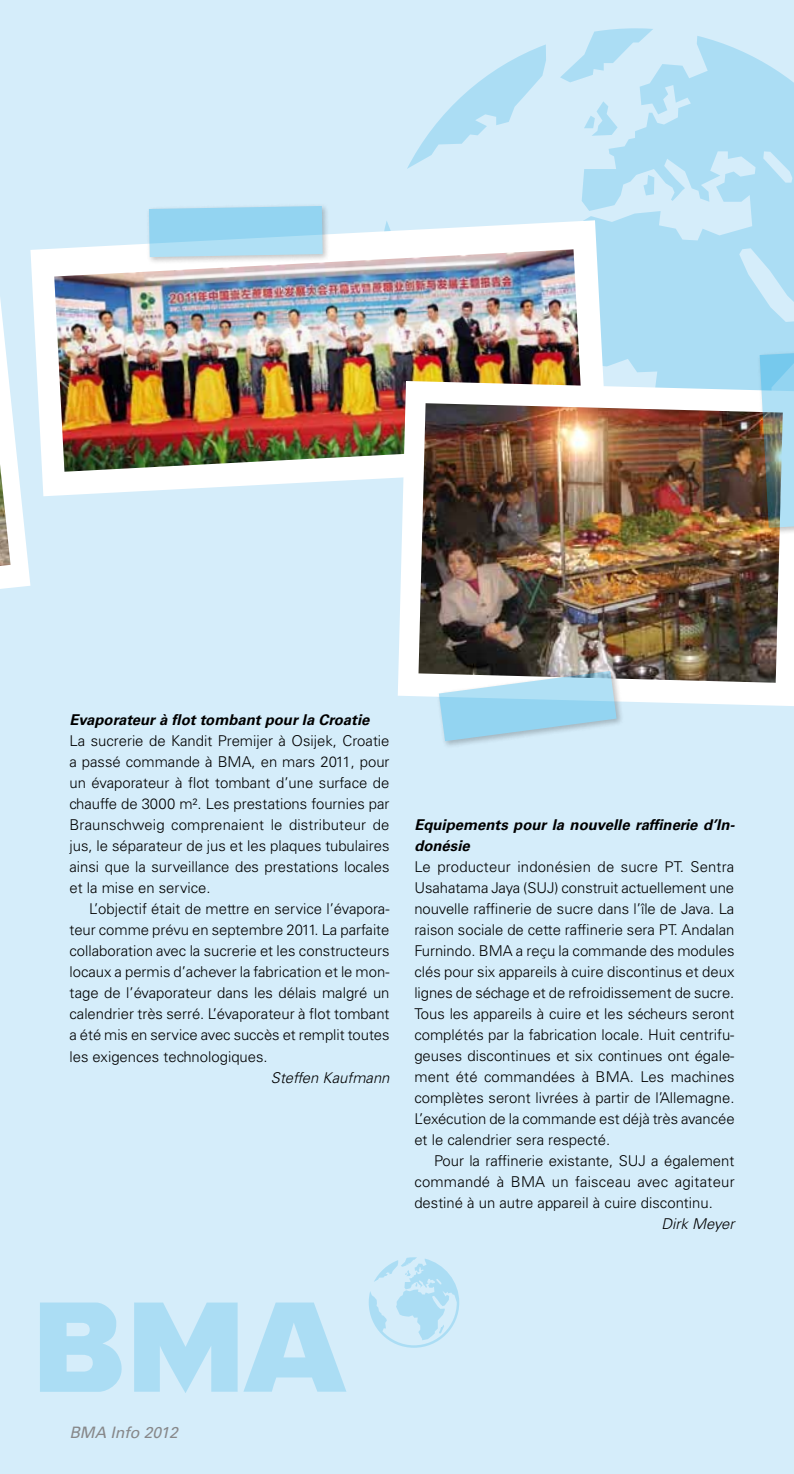
<style>
.page{position:relative;width:794px;height:1474px;background:#fff}
.page>*{position:absolute;margin:0;border:0;box-sizing:border-box;transform-origin:0 0}
.t1{font:italic 15.75px "Univers LT Std";color:#87888a}
.t2{font:300 14.88px/21px "Univers LT Std";color:#000;text-align:justify}
.t3{font:italic 700 14.88px/21px "Univers LT Std";color:#000}
.t4{font:italic 300 14.88px "Univers LT Std";color:#000}
</style>
<div class="page">
<div style="left:0;top:0;width:794px;height:1473px;background:#d5edfa"></div>
<svg style="left:0;top:298px;width:30px;height:291px"></svg>
<img style="left:0;top:464px;width:11px;height:102px">
<svg style="left:40px;top:1302px;width:82px;height:89px"></svg>
<svg style="left:134px;top:1302px;width:212px;height:91px"></svg>
<svg style="left:369px;top:1257px;width:90px;height:90px"></svg>
<svg style="left:592px;top:28px;width:61px;height:8px"></svg>
<svg style="left:407px;top:36px;width:387px;height:345px;fill:#abddf4"></svg>
<svg style="left:30px;top:220px;width:578px;height:276px;fill:#fff"></svg>
<div style="left:146px;top:203px;width:184px;height:62px;background:#000;opacity:.75"></div>
<svg style="left:149px;top:206px;width:174px;height:43px;background:#9bd7f1"></svg>
<img style="left:54px;top:249px;width:530px;height:223px">
<svg style="left:398px;top:381px;width:396px;height:325px;background:#f2f4f5"></svg>
<img style="left:418px;top:403px;width:364px;height:279px">
<div style="left:436px;top:668px;width:188px;height:81px;background:#000;opacity:.75"></div>
<svg style="left:439px;top:671px;width:177px;height:70px;background:#a9d4e8"></svg>
<div style="left:756px;top:349px;width:38px;height:186px;background:#000;opacity:.75"></div>
<img style="left:759px;top:352px;width:35px;height:176px">
<p class="t3" style="left:69px;top:709px;width:301px">Evaporateur à flot tombant pour la Croatie</p>
<p class="t2" style="left:69px;top:730px;width:322px">La sucrerie de Kandit Premijer à Osijek, Croatie a passé commande à BMA, en mars 2011, pour un évaporateur à flot tombant d’une surface de chauffe de 3000 m². Les prestations fournies par Braunschweig comprenaient le distributeur de jus, le séparateur de jus et les plaques tubulaires ainsi que la surveillance des prestations locales et la mise en service.</p>
<p class="t2" style="left:69px;top:898px;width:322px;text-indent:20px">L’objectif était de mettre en service l’évapora&shy;teur comme prévu en septembre 2011. La parfaite collaboration avec la sucrerie et les constructeurs locaux a permis d’achever la fabrication et le mon&shy;tage de l’évaporateur dans les délais malgré un calendrier très serré. L’évaporateur à flot tombant a été mis en service avec succès et remplit toutes les exigences technologiques.</p>
<p class="t4" style="left:271px;top:1068px;width:120px">Steffen Kaufmann</p>
<p class="t3" style="left:414px;top:814px;width:322px">Equipements pour la nouvelle raffinerie d’In&shy;donésie</p>
<p class="t2" style="left:414px;top:856px;width:322px">Le producteur indonésien de sucre PT. Sentra Usahatama Jaya (SUJ) construit actuellement une nouvelle raffinerie de sucre dans l’île de Java. La raison sociale de cette raffinerie sera PT. Andalan Furnindo. BMA a reçu la commande des modules clés pour six appareils à cuire discontinus et deux lignes de séchage et de refroidissement de sucre.<br>Tous les appareils à cuire et les sécheurs seront complétés par la fabrication locale. Huit centrifu&shy;geuses discontinues et six continues ont égale&shy;ment été commandées à BMA. Les machines complètes seront livrées à partir de l’Allemagne.<br>L’exécution de la commande est déjà très avancée et le calendrier sera respecté.</p>
<p class="t2" style="left:414px;top:1150px;width:322px;text-indent:20px">Pour la raffinerie existante, SUJ a également commandé à BMA un faisceau avec agitateur destiné à un autre appareil à cuire discontinu.</p>
<p class="t4" style="left:661px;top:1214px;width:74px">Dirk Meyer</p>
<p class="t1" style="left:69px;top:1423px;width:110px">BMA Info 2012</p>
</div>
